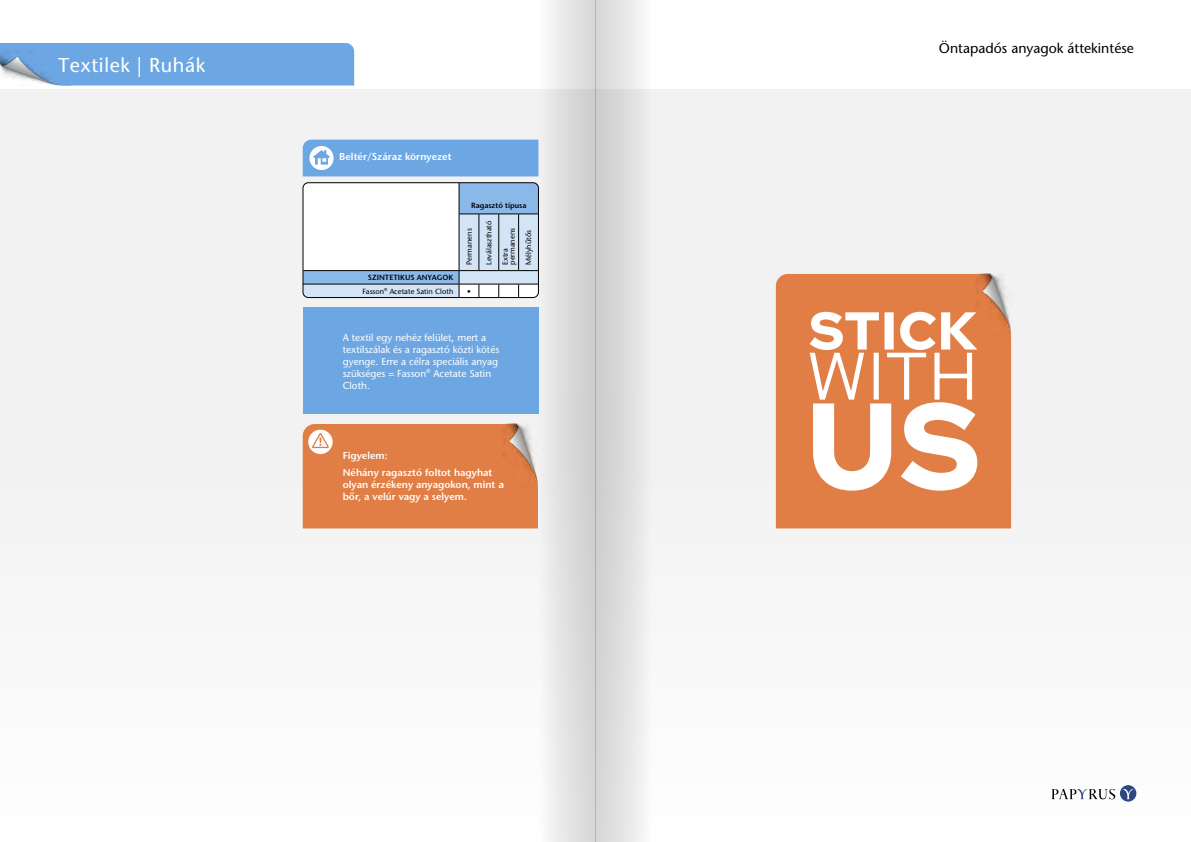
<style>
.page{position:relative;width:1191px;height:842px;background:#fff}
.page>*{position:absolute;margin:0;border:0;box-sizing:border-box;transform-origin:0 0}
.t1{font:20px "Papyrus Sans";letter-spacing:.03em;color:#fff}
.t2{font:14px "Papyrus Sans";color:#000}
.t3{font:10px/12px "Papyrus Sans";color:#fff}
.t4{font:600 10px/17px "Papyrus Sans";color:#fff}
.t5{font:7.5px/16.3px "Papyrus Sans";color:#000}
.t6{font:600 7.5px "Papyrus Sans";color:#000}
.s1{font-weight:600}
</style>
<div class="page">
<div style="left:0;top:89px;width:1191px;height:753px;background:#f2f2f2"></div>
<svg style="left:1120px;top:785px;width:16px;height:16px"></svg>
<svg style="left:1051px;top:789px;width:64px;height:11px"></svg>
<svg style="left:1122px;top:789px;width:11px;height:10px"></svg>
<div style="left:0;top:43px;width:354px;height:43px;background:#6da7e3"></div>
<img style="left:0;top:50px;width:62px;height:36px">
<svg style="left:303px;top:183px;width:235px;height:115px"></svg>
<div style="left:303px;top:182px;width:236px;height:116px;border:1px solid #000;border-radius:5px"></div>
<div style="left:303px;top:140px;width:235px;height:36px;background:#6da7e3"></div>
<div style="left:303px;top:308px;width:236px;height:106px;background:#6da7e3"></div>
<div style="left:303px;top:423px;width:235px;height:105px;background:#e17e45"></div>
<img style="left:502px;top:424px;width:36px;height:62px">
<div style="left:776px;top:273px;width:235px;height:255px;background:#e17e45"></div>
<img style="left:975px;top:274px;width:36px;height:62px">
<svg style="left:809px;top:312px;width:168px;height:179px"></svg>
<div style="left:595px;top:0;width:57px;height:842px;background:linear-gradient(to right,#cdcdcd,#f2f2f2)"></div>
<div style="left:538px;top:0;width:57px;height:842px;background:linear-gradient(to right,#f4f4f4,#cecece)"></div>
<h1 class="t1" style="left:58px;top:53px;width:149px">Textilek | Ruhák</h1>
<p class="t4" style="left:339px;top:148px;width:114px">Beltér/Száraz környezet</p>
<p class="t5" style="left:362px;top:271px;width:92px;line-height:13.5px;text-align:right"><span class="s1">SZINTETIKUS ANYAGOK<br></span>Fasson<sup>®</sup> Acetate Satin Cloth</p>
<p class="t6" style="left:471px;top:201px;width:57px">Ragasztó típusa</p>
<p class="t5" style="left:461px;top:265px;width:38px;rotate:-90deg">Permanens</p>
<p class="t5" style="left:481px;top:265px;width:46px;rotate:-90deg">Leválasztható<br>Extra</p>
<p class="t5" style="left:504px;top:265px;width:38px;rotate:-90deg">permanens<br>Mélyhűtős</p>
<p class="t5" style="left:467px;top:283px;width:5px">•</p>
<p class="t3" style="left:343px;top:331px;width:158px">A textil egy nehéz felület, mert a textilszálak és a ragasztó közti kötés gyenge. Erre a célra speciális anyag szükséges = Fasson<sup>®</sup> Acetate Satin<br>Cloth.</p>
<p class="t4" style="left:343px;top:447px;width:151px">Figyelem:<br>Néhány ragasztó foltot hagyhat</p>
<p class="t4" style="left:343px;top:479px;width:162px;line-height:12px">olyan érzékeny anyagokon, mint a bőr, a velúr vagy a selyem.</p>
<h2 class="t2" style="left:939px;top:40px;width:196px">Öntapadós anyagok áttekintése</h2>
</div>
